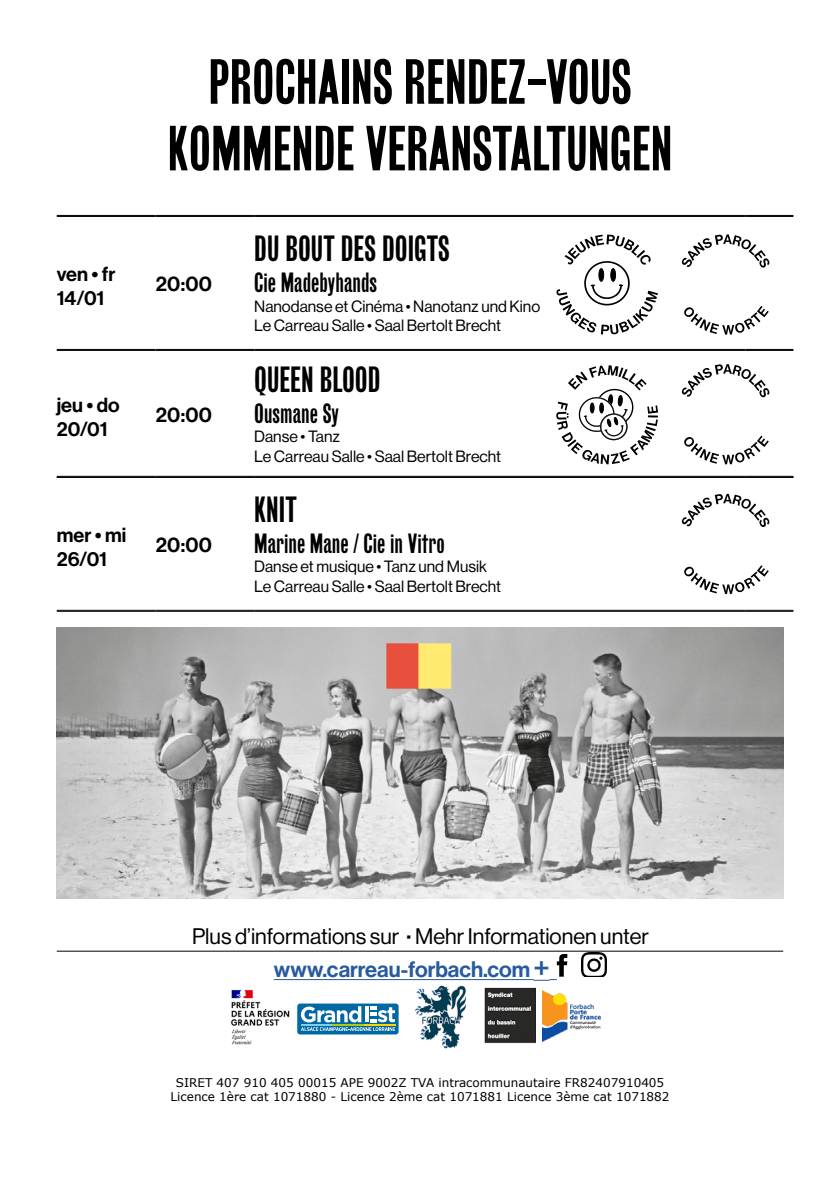
<style>
.page{position:relative;width:840px;height:1191px;background:#fff}
.page>*{position:absolute;margin:0;border:0;box-sizing:border-box;transform-origin:0 0}
.t1{font:59.4px/66.6px "Girott";color:#000;text-align:center}
.t2{font:34px "Girott";color:#000}
.t3{font:26px "Girott";color:#000}
.t4{font:22px "N Haas Grotesk DS Pro 55 Rg";color:#000}
.t5{font:22px "N Haas Grotesk DS Pro 65 Md";color:#275b9b}
.t6{font:20px/24px "N Haas Grotesk DS Pro 65 Md";color:#000}
.t7{font:16px/19.2px "N Haas Grotesk DS Pro 55 Rg";color:#000}
.t8{font:12px/14.4px "Verdana";color:#000;text-align:center}
.s1{font-family:"N Haas Grotesk DS Pro 65 Md"}
.s2{font-size:27.2px}
</style>
<div class="page">
<hr style="left:273px;top:979px;width:260px;height:1px;background:#275b9b">
<svg style="left:533px;top:954px;width:34px;height:27px"></svg>
<img style="left:581px;top:952px;width:25px;height:25px">
<hr style="left:57px;top:950px;width:725px;height:1px;background:#000">
<hr style="left:57px;top:215px;width:98px;height:1px;background:#000">
<hr style="left:57px;top:350px;width:98px;height:1px;background:#000">
<hr style="left:155px;top:215px;width:99px;height:1px;background:#000">
<hr style="left:155px;top:350px;width:99px;height:1px;background:#000">
<hr style="left:254px;top:215px;width:491px;height:1px;background:#000">
<hr style="left:254px;top:350px;width:491px;height:1px;background:#000">
<hr style="left:745px;top:215px;width:48px;height:1px;background:#000">
<hr style="left:745px;top:350px;width:48px;height:1px;background:#000">
<hr style="left:57px;top:216px;width:98px;height:1px;background:#000">
<hr style="left:57px;top:349px;width:98px;height:1px;background:#000">
<hr style="left:155px;top:216px;width:99px;height:1px;background:#000">
<hr style="left:155px;top:349px;width:99px;height:1px;background:#000">
<hr style="left:254px;top:216px;width:491px;height:1px;background:#000">
<hr style="left:254px;top:349px;width:491px;height:1px;background:#000">
<hr style="left:745px;top:216px;width:48px;height:1px;background:#000">
<hr style="left:745px;top:349px;width:48px;height:1px;background:#000">
<hr style="left:57px;top:476px;width:98px;height:1px;background:#000">
<hr style="left:57px;top:611px;width:98px;height:1px;background:#000">
<hr style="left:155px;top:476px;width:99px;height:1px;background:#000">
<hr style="left:155px;top:611px;width:99px;height:1px;background:#000">
<hr style="left:254px;top:476px;width:491px;height:1px;background:#000">
<hr style="left:254px;top:611px;width:491px;height:1px;background:#000">
<hr style="left:745px;top:476px;width:48px;height:1px;background:#000">
<hr style="left:745px;top:611px;width:48px;height:1px;background:#000">
<hr style="left:57px;top:477px;width:98px;height:1px;background:#000">
<hr style="left:57px;top:610px;width:98px;height:1px;background:#000">
<hr style="left:155px;top:477px;width:99px;height:1px;background:#000">
<hr style="left:155px;top:610px;width:99px;height:1px;background:#000">
<hr style="left:254px;top:477px;width:491px;height:1px;background:#000">
<hr style="left:254px;top:610px;width:491px;height:1px;background:#000">
<hr style="left:745px;top:477px;width:48px;height:1px;background:#000">
<hr style="left:745px;top:610px;width:48px;height:1px;background:#000">
<img style="left:57px;top:628px;width:725px;height:270px">
<img style="left:484px;top:987px;width:51px;height:57px">
<div style="left:297px;top:1003px;width:101px;height:31px;background:#0068a3;border-radius:3px"></div>
<svg style="left:301px;top:1006px;width:94px;height:25px"></svg>
<hr style="left:365px;top:1006px;width:4px;height:16px;background:#fff">
<hr style="left:300px;top:1024px;width:32px;height:1px;background:#7ccef5">
<hr style="left:332px;top:1024px;width:31px;height:1px;background:#afca0b">
<hr style="left:363px;top:1024px;width:32px;height:1px;background:#ffd500">
<img style="left:542px;top:990px;width:58px;height:51px">
<img style="left:415px;top:985px;width:52px;height:64px">
<img style="left:231px;top:989px;width:59px;height:56px">
<svg style="left:681px;top:364px;width:88px;height:34px"></svg>
<svg style="left:684px;top:435px;width:84px;height:29px"></svg>
<svg style="left:681px;top:494px;width:88px;height:33px"></svg>
<svg style="left:684px;top:565px;width:84px;height:29px"></svg>
<svg style="left:681px;top:234px;width:88px;height:34px"></svg>
<svg style="left:684px;top:306px;width:84px;height:29px"></svg>
<svg style="left:556px;top:234px;width:101px;height:100px"></svg>
<svg style="left:556px;top:365px;width:101px;height:99px"></svg>
<h1 class="t1" style="left:167px;top:49px;width:506px">PROCHAINS RENDEZ-VOUS<br>KOMMENDE VERANSTALTUNGEN</h1>
<p class="t6" style="left:57px;top:262px;width:60px">ven • fr<br>14/01</p>
<p class="t6" style="left:155px;top:272px;width:58px">20:00</p>
<p class="t6" style="left:57px;top:393px;width:64px">jeu • do<br>20/01</p>
<p class="t6" style="left:155px;top:403px;width:58px">20:00</p>
<p class="t6" style="left:57px;top:523px;width:71px">mer • mi<br>26/01</p>
<p class="t6" style="left:155px;top:533px;width:58px">20:00</p>
<h2 class="t2" style="left:254px;top:230px;width:197px">DU BOUT DES DOIGTS</h2>
<h3 class="t3" style="left:254px;top:268px;width:124px">Cie Madebyhands</h3>
<p class="t7" style="left:254px;top:296px;width:287px">Nanodanse et Cinéma • Nanotanz und Kino<br>Le Carreau Salle • Saal Bertolt Brecht</p>
<h2 class="t2" style="left:254px;top:360px;width:128px">QUEEN BLOOD</h2>
<h3 class="t3" style="left:254px;top:399px;width:86px">Ousmane Sy</h3>
<p class="t7" style="left:254px;top:427px;width:248px">Danse • Tanz<br>Le Carreau Salle • Saal Bertolt Brecht</p>
<h2 class="t2" style="left:254px;top:490px;width:44px">KNIT</h2>
<h3 class="t3" style="left:254px;top:529px;width:192px">Marine Mane / Cie in Vitro</h3>
<p class="t7" style="left:254px;top:557px;width:248px">Danse et musique • Tanz und Musik<br>Le Carreau Salle • Saal Bertolt Brecht</p>
<h3 class="t4" style="left:192px;top:923px;width:458px">Plus d’informations sur <span class="s1">·</span> Mehr Informationen unter</h3>
<h3 class="t5" style="left:273px;top:956px;width:277px">www.carreau-forbach.com <span class="s2">+</span></h3>
<p class="t8" style="left:170px;top:1075px;width:500px">SIRET 407 910 405 00015 APE 9002Z TVA intracommunautaire FR82407910405<br>Licence 1ère cat 1071880 - Licence 2ème cat 1071881 Licence 3ème cat 1071882</p>
</div>
